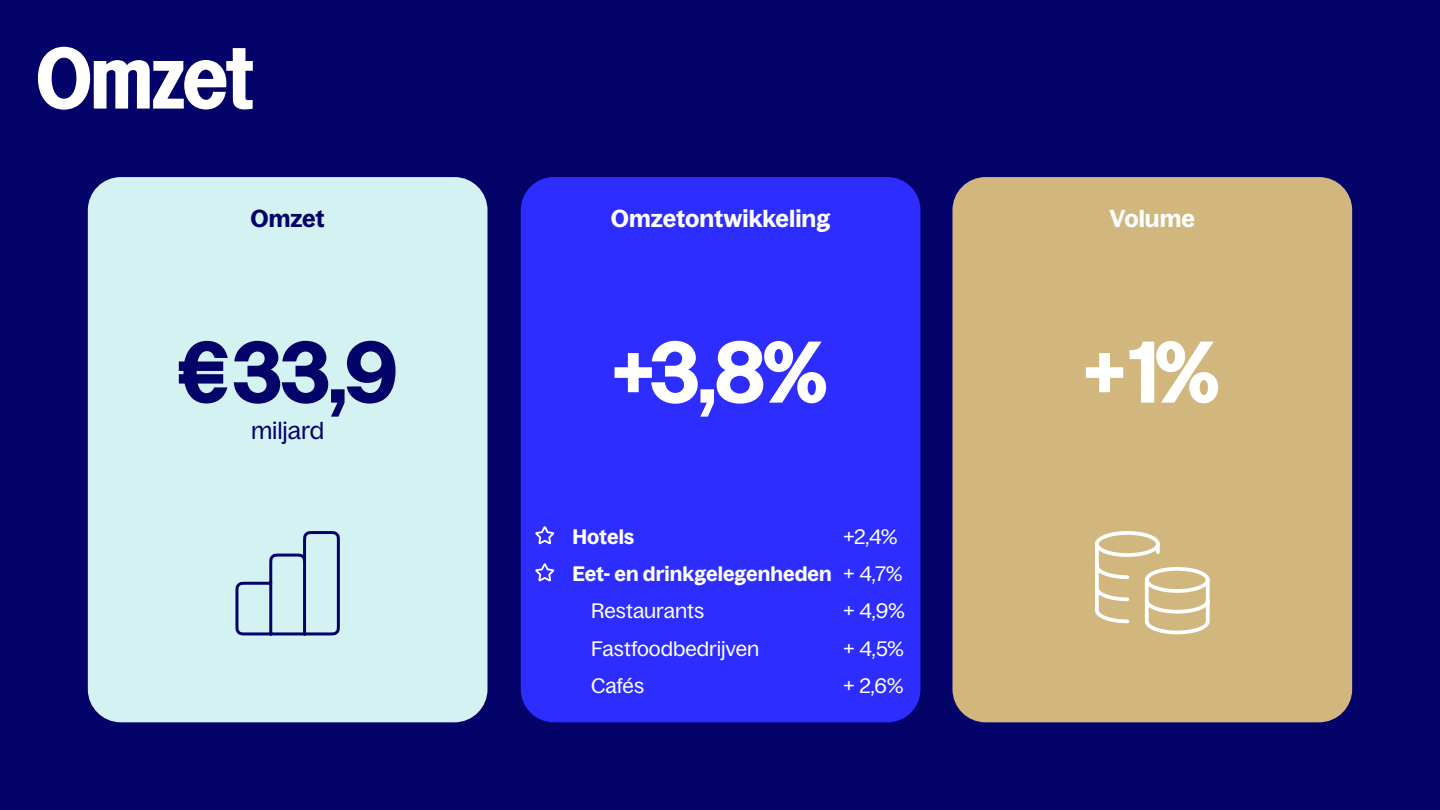
<style>
.page{position:relative;width:1440px;height:810px;background:#030369}
.page>*{position:absolute;margin:0;border:0;box-sizing:border-box;transform-origin:0 0}
.H2{font:700 78.75px "VC Nudge Semi Normal";letter-spacing:-.005em;color:#fff}
.H2-2{font:700 78.75px "VC Nudge Semi Normal";color:#030369}
.Large_Presentation_Body{font:600 24px "Bagoss Standard";color:#fff}
.Large_Presentation_Body-2{font:24px "Bagoss Standard";letter-spacing:-.005em;color:#030369}
.Large_Presentation_Body-3{font:600 24px "Bagoss Standard";letter-spacing:-.005em;color:#030369}
.Table_Small_Text_No_line{font:20.48px "Bagoss Standard";letter-spacing:-.005em;color:#fff}
.Table_Small_Text_No_line-2{font:600 20.48px "Bagoss Standard";color:#fff}
.s1{font-weight:400}
</style>
<div class="page">
<div style="left:952px;top:177px;width:400px;height:545px;background:#d1b77d;border-radius:33px"></div>
<div style="left:88px;top:177px;width:400px;height:545px;background:#d3f2f1;border-radius:33px"></div>
<svg style="left:1095px;top:531px;width:115px;height:104px"></svg>
<svg style="left:235px;top:531px;width:105px;height:105px"></svg>
<div style="left:521px;top:177px;width:399px;height:545px;background:#2d2dff;border-radius:33px"></div>
<svg style="left:535px;top:526px;width:20px;height:19px"></svg>
<svg style="left:535px;top:563px;width:20px;height:19px"></svg>
<p class="H2" style="left:37px;top:29px;width:218px">Omzet</p>
<p class="Large_Presentation_Body-3" style="left:250px;top:204px;width:76px">Omzet</p>
<p class="H2-2" style="left:178px;top:323px;width:220px">€33,9</p>
<p class="Large_Presentation_Body-2" style="left:251px;top:415px;width:75px">miljard</p>
<p class="Large_Presentation_Body" style="left:611px;top:204px;width:221px">Omzetontwikkeling</p>
<p class="H2" style="left:614px;top:323px;width:214px">+3,8%</p>
<p class="Table_Small_Text_No_line-2" style="left:572px;top:524px;width:63px">Hotels</p>
<p class="Table_Small_Text_No_line" style="left:843px;top:524px;width:56px">+2,4%</p>
<p class="Table_Small_Text_No_line-2" style="left:572px;top:561px;width:331px">Eet- en drinkgelegenheden <span class="s1">+ 4,7%</span></p>
<p class="Table_Small_Text_No_line" style="left:591px;top:598px;width:115px">Restaurants</p>
<p class="Table_Small_Text_No_line" style="left:843px;top:598px;width:63px">+ 4,9%</p>
<p class="Table_Small_Text_No_line" style="left:591px;top:635px;width:170px">Fastfoodbedrijven</p>
<p class="Table_Small_Text_No_line" style="left:843px;top:635px;width:62px">+ 4,5%</p>
<p class="Table_Small_Text_No_line" style="left:591px;top:673px;width:54px">Cafés</p>
<p class="Table_Small_Text_No_line" style="left:843px;top:673px;width:62px">+ 2,6%</p>
<p class="Large_Presentation_Body" style="left:1110px;top:204px;width:87px">Volume</p>
<p class="H2" style="left:1086px;top:323px;width:135px">+1%</p>
</div>
